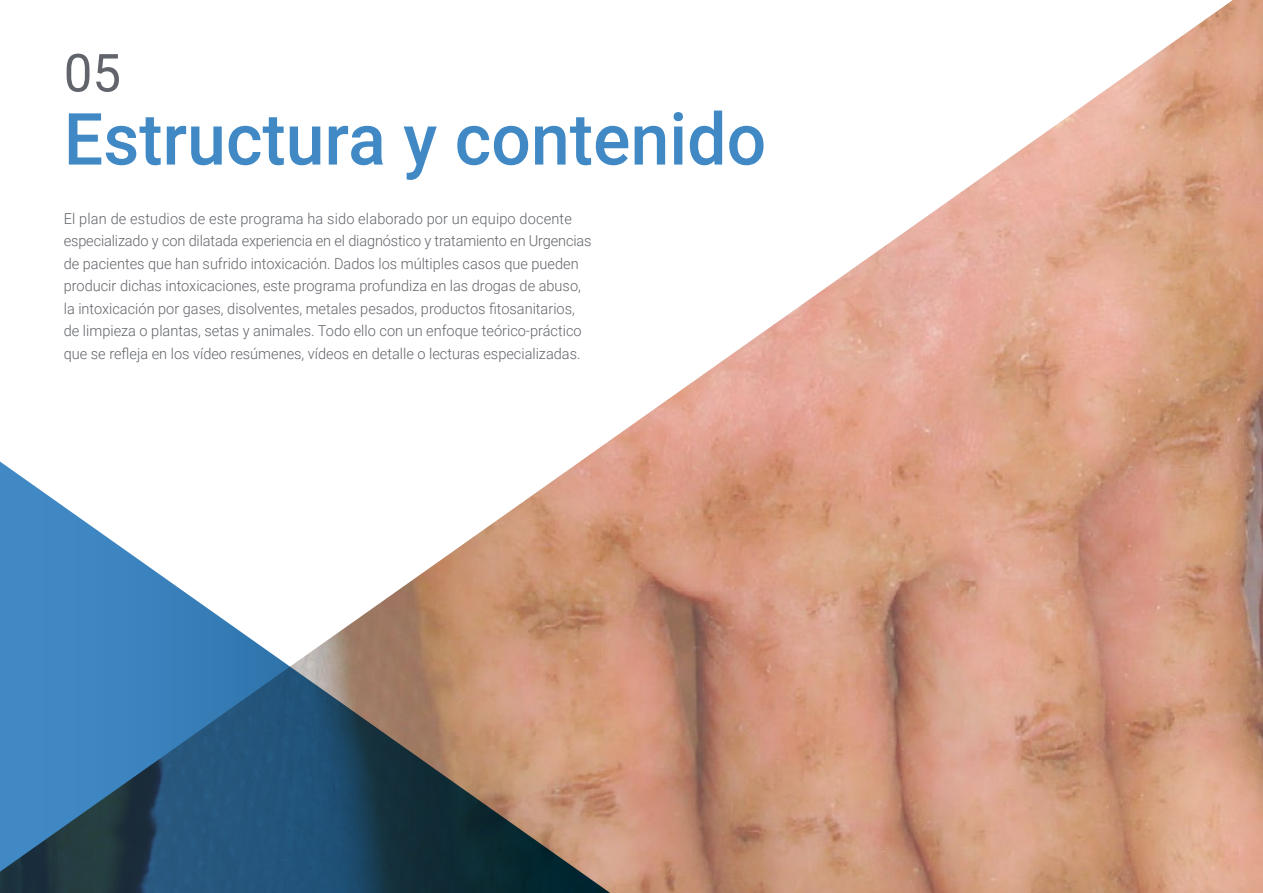
<style>
.page{position:relative;width:1263px;height:893px;background:#fff}
.page>*{position:absolute;margin:0;border:0;box-sizing:border-box;transform-origin:0 0}
.t1{font:500 72px "Roboto";color:#4089c5}
.t2{font:52.5px "Roboto";color:#61646a}
.t3{font:300 15px/22.5px "Roboto";color:#61646a}
</style>
<div class="page">
<img style="left:602px;top:0;width:661px;height:893px">
<svg style="left:0;top:446px;width:640px;height:447px"></svg>
<h2 class="t2" style="left:64px;top:36px;width:59px">05</h2>
<h1 class="t1" style="left:64px;top:89px;width:704px">Estructura y contenido</h1>
<p class="t3" style="left:64px;top:207px;width:529px">El plan de estudios de este programa ha sido elaborado por un equipo docente especializado y con dilatada experiencia en el diagnóstico y tratamiento en Urgencias de pacientes que han sufrido intoxicación. Dados los múltiples casos que pueden producir dichas intoxicaciones, este programa profundiza en las drogas de abuso, la intoxicación por gases, disolventes, metales pesados, productos fitosanitarios, de limpieza o plantas, setas y animales. Todo ello con un enfoque teórico-práctico que se refleja en los vídeo resúmenes, vídeos en detalle o lecturas especializadas.</p>
</div>
